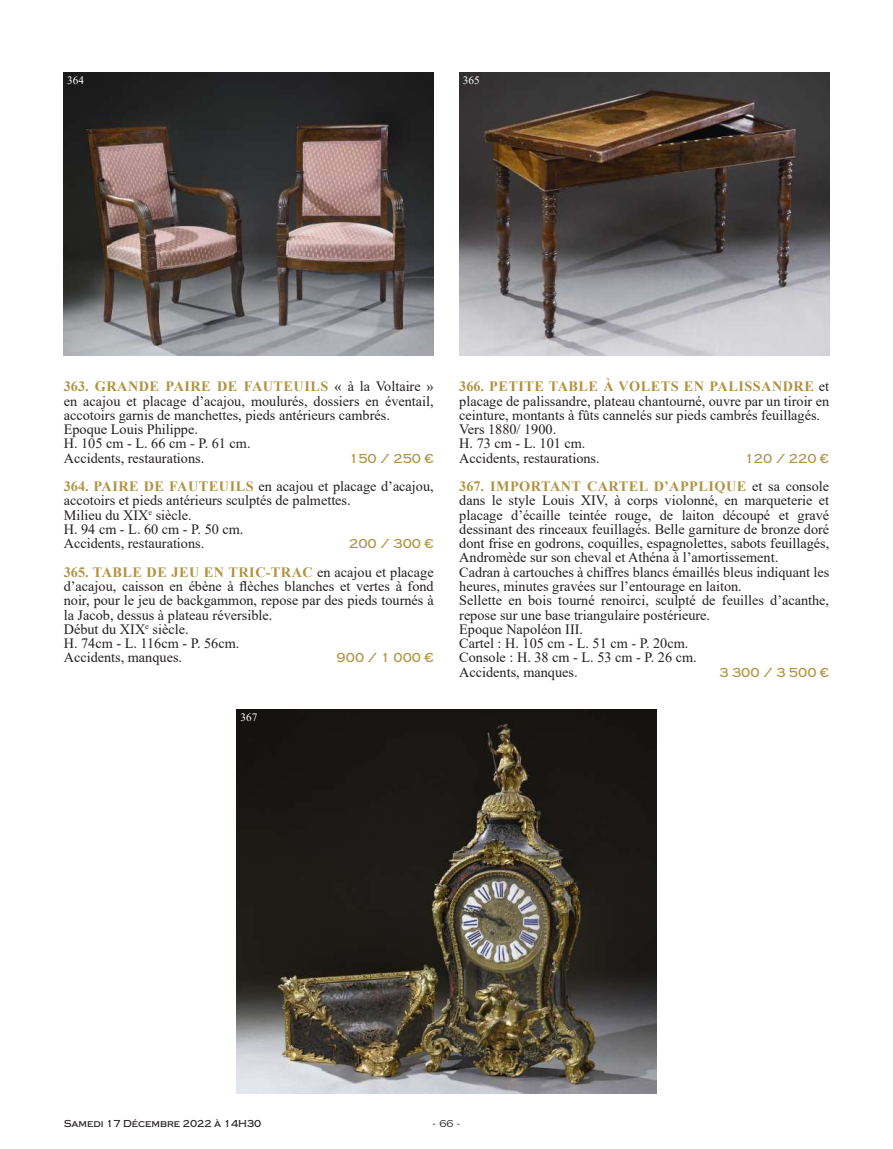
<style>
.page{position:relative;width:893px;height:1149px;background:#fff}
.page>*{position:absolute;margin:0;border:0;box-sizing:border-box;transform-origin:0 0}
.t1{font:14.25px/14.2px "Times New Roman";color:#231f20}
.t2{font:500 13.5px "Copperplate";color:#b09342}
.t3{font:11.25px "Times New Roman";color:#fff}
.t4{font:500 10.5px "Copperplate";color:#231f20}
.t5{font:10.5px "Copperplate";color:#231f20}
.s1{font-weight:700;color:#b09342}
</style>
<div class="page">
<img style="left:64px;top:72px;width:370px;height:283px">
<img style="left:459px;top:72px;width:370px;height:283px">
<img style="left:237px;top:709px;width:419px;height:384px">
<p class="t3" style="left:67px;top:73px;width:18px">364</p>
<p class="t3" style="left:463px;top:73px;width:18px">365</p>
<p class="t1" style="left:64px;top:379px;width:371px"><span class="s1">363. GRANDE PAIRE DE FAUTEUILS</span> « à la Voltaire » en acajou et placage d’acajou, moulurés, dossiers en éventail, accotoirs garnis de manchettes, pieds antérieurs cambrés.<br>Epoque Louis Philippe.<br>H. 105 cm - L. 66 cm - P. 61 cm.<br>Accidents, restaurations.</p>
<p class="t2" style="left:349px;top:450px;width:86px">150 / 250 €</p>
<p class="t1" style="left:64px;top:478px;width:371px"><span class="s1">364. PAIRE DE FAUTEUILS</span> en acajou et placage d’acajou, accotoirs et pieds antérieurs sculptés de palmettes.<br>Milieu du XIX<sup>e</sup> siècle.<br>H. 94 cm - L. 60 cm - P. 50 cm.<br>Accidents, restaurations.</p>
<p class="t2" style="left:349px;top:536px;width:86px">200 / 300 €</p>
<p class="t1" style="left:64px;top:564px;width:371px"><span class="s1">365. TABLE DE JEU EN TRIC-TRAC</span> en acajou et placage d’acajou, caisson en ébène à flèches blanches et vertes à fond noir, pour le jeu de backgammon, repose par des pieds tournés à la Jacob, dessus à plateau réversible.<br>Début du XIX<sup>e</sup> siècle.<br>H. 74cm - L. 116cm - P. 56cm.<br>Accidents, manques.</p>
<p class="t2" style="left:337px;top:650px;width:99px">900 / 1 000 €</p>
<p class="t3" style="left:240px;top:709px;width:18px">367</p>
<p class="t1" style="left:459px;top:379px;width:371px"><span class="s1">366. PETITE TABLE À VOLETS EN PALISSANDRE</span> et placage de palissandre, plateau chantourné, ouvre par un tiroir en ceinture, montants à fûts cannelés sur pieds cambrés feuillagés.<br>Vers 1880/ 1900.<br>H. 73 cm - L. 101 cm.<br>Accidents, restaurations.</p>
<p class="t2" style="left:745px;top:450px;width:86px">120 / 220 €</p>
<p class="t1" style="left:459px;top:478px;width:371px"><span class="s1">367. IMPORTANT CARTEL D’APPLIQUE</span> et sa console dans le style Louis XIV, à corps violonné, en marqueterie et placage d’écaille teintée rouge, de laiton découpé et gravé dessinant des rinceaux feuillagés. Belle garniture de bronze doré dont frise en godrons, coquilles, espagnolettes, sabots feuillagés, Andromède sur son cheval et Athéna à l’amortissement.<br>Cadran à cartouches à chiffres blancs émaillés bleus indiquant les heures, minutes gravées sur l’entourage en laiton.<br>Sellette en bois tourné renoirci, sculpté de feuilles d’acanthe, repose sur une base triangulaire postérieure.<br>Epoque Napoléon III.<br>Cartel : H. 105 cm - L. 51 cm - P. 20cm.<br>Console : H. 38 cm - L. 53 cm - P. 26 cm.<br>Accidents, manques.</p>
<p class="t2" style="left:719px;top:664px;width:111px">3 300 / 3 500 €</p>
<p class="t4" style="left:64px;top:1117px;width:199px">Samedi 17 Décembre 2022 à 14H30</p>
<p class="t5" style="left:433px;top:1117px;width:28px">- 66 -</p>
</div>
